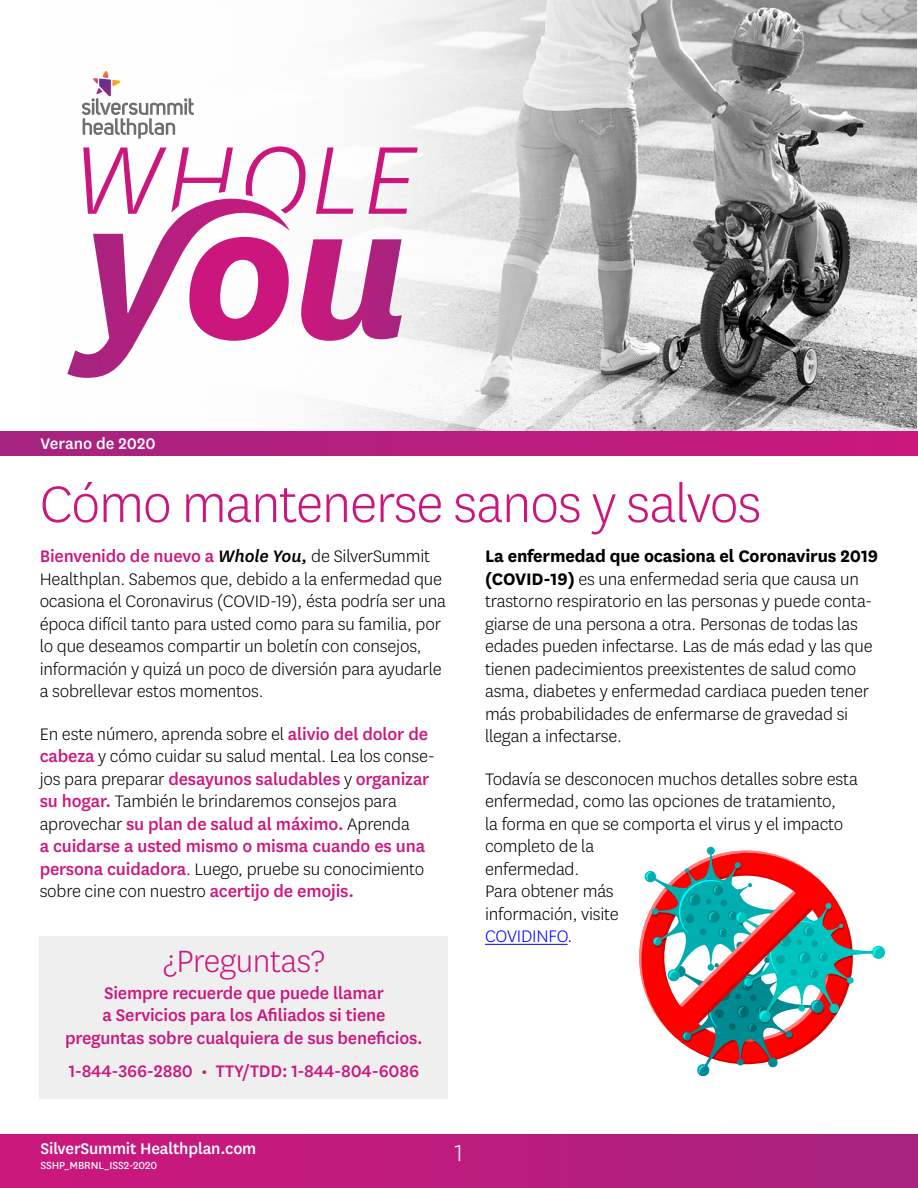
<style>
.page{position:relative;width:918px;height:1188px;background:#fff}
.page>*{position:absolute;margin:0;border:0;box-sizing:border-box;transform-origin:0 0}
.t1{font:300 60px "Centene Sans";letter-spacing:-.02em;color:#cb177d}
.t2{font:300 36px "Centene Sans";letter-spacing:-.01em;color:#cb177d}
.t3{font:300 27px "Centene Sans";color:#fff}
.t4{font:300 19.5px/22.5px "Centene Sans";letter-spacing:-.01em;color:#000}
.t5{font:500 19.5px/22.5px "Centene Sans";letter-spacing:-.01em;color:#cb177d;text-align:center}
.t6{font:500 18px "Centene Sans";letter-spacing:-.01em;color:#fff}
.t7{font:12px "Centene Sans";letter-spacing:-.01em;color:#fff}
.s1{font-weight:500;color:#cb177d}
.s2{font-weight:500;font-style:italic}
.s3{font-weight:700}
.s4{color:#00f}
</style>
<div class="page">
<img style="left:619px;top:0;width:298px;height:431px">
<svg style="left:81px;top:0;width:538px;height:431px"></svg>
<div style="left:0;top:431px;width:918px;height:25px;background:linear-gradient(to right,#a5247f,#ca187d)"></div>
<svg style="left:67px;top:146px;width:351px;height:232px"></svg>
<svg style="left:82px;top:71px;width:112px;height:68px"></svg>
<div style="left:0;top:1134px;width:918px;height:54px;background:linear-gradient(to right,#ce177d,#a7227e)"></div>
<hr style="left:485px;top:944px;width:83px;height:1px;background:#00f">
<div style="left:40px;top:936px;width:408px;height:163px;background:#efeff0"></div>
<div style="left:707px;top:847px;width:8px;height:8px;background:#00aeaf;border-radius:50%"></div>
<div style="left:872px;top:946px;width:13px;height:13px;background:#00c4bf;border-radius:50%"></div>
<svg style="left:639px;top:851px;width:241px;height:226px"></svg>
<p class="t6" style="left:41px;top:431px;width:117px">Verano de 2020</p>
<h1 class="t1" style="left:40px;top:466px;width:723px">Cómo mantenerse sanos y salvos</h1>
<p class="t4" style="left:40px;top:544px;width:408px"><span class="s1">Bienvenido de nuevo a</span> <span class="s2">Whole You,</span> de SilverSummit Healthplan. Sabemos que, debido a la enfermedad que ocasiona el Coronavirus (COVID-19), ésta podría ser una época difícil tanto para usted como para su familia, por lo que deseamos compartir un boletín con consejos, información y quizá un poco de diversión para ayudarle a sobrellevar estos momentos.</p>
<p class="t4" style="left:40px;top:722px;width:397px">En este número, aprenda sobre el <span class="s1">alivio del dolor de cabeza</span> y cómo cuidar su salud mental. Lea los conse&shy;jos para preparar <span class="s1">desayunos saludables</span> y <span class="s1">organizar su hogar.</span> También le brindaremos consejos para aprovechar <span class="s1">su plan de salud al máximo.</span> Aprenda<br><span class="s1">a cuidarse a usted mismo o misma cuando es una persona cuidadora</span>. Luego, pruebe su conocimiento sobre cine con nuestro <span class="s1">acertijo de emojis.</span></p>
<h2 class="t2" style="left:163px;top:939px;width:163px">¿Preguntas?</h2>
<p class="t5" style="left:65px;top:980px;width:359px">Siempre recuerde que puede llamar<br>a Servicios para los Afiliados si tiene preguntas sobre cualquiera de sus beneficios.</p>
<p class="t5" style="left:69px;top:1059px;width:352px">1-844-366-2880 • TTY/TDD: 1-844-804-6086</p>
<p class="t6" style="left:41px;top:1136px;width:217px">SilverSummit Healthplan.com</p>
<p class="t7" style="left:41px;top:1157px;width:118px">SSHP_MBRNL_ISS2-2020</p>
<h3 class="t3" style="left:455px;top:1136px;width:10px">1</h3>
<p class="t4" style="left:485px;top:544px;width:395px"><span class="s3">La enfermedad que ocasiona el Coronavirus 2019 (COVID-19)</span> es una enfermedad seria que causa un trastorno respiratorio en las personas y puede conta&shy;giarse de una persona a otra. Personas de todas las edades pueden infectarse. Las de más edad y las que tienen padecimientos preexistentes de salud como asma, diabetes y enfermedad cardiaca pueden tener más probabilidades de enfermarse de gravedad si llegan a infectarse.</p>
<p class="t4" style="left:485px;top:767px;width:374px">Todavía se desconocen muchos detalles sobre esta enfermedad, como las opciones de tratamiento,<br>la forma en que se comporta el virus y el impacto completo de la<br>enfermedad.<br>Para obtener más<br>información, visite<br><span class="s4">COVIDINFO</span>.</p>
</div>
